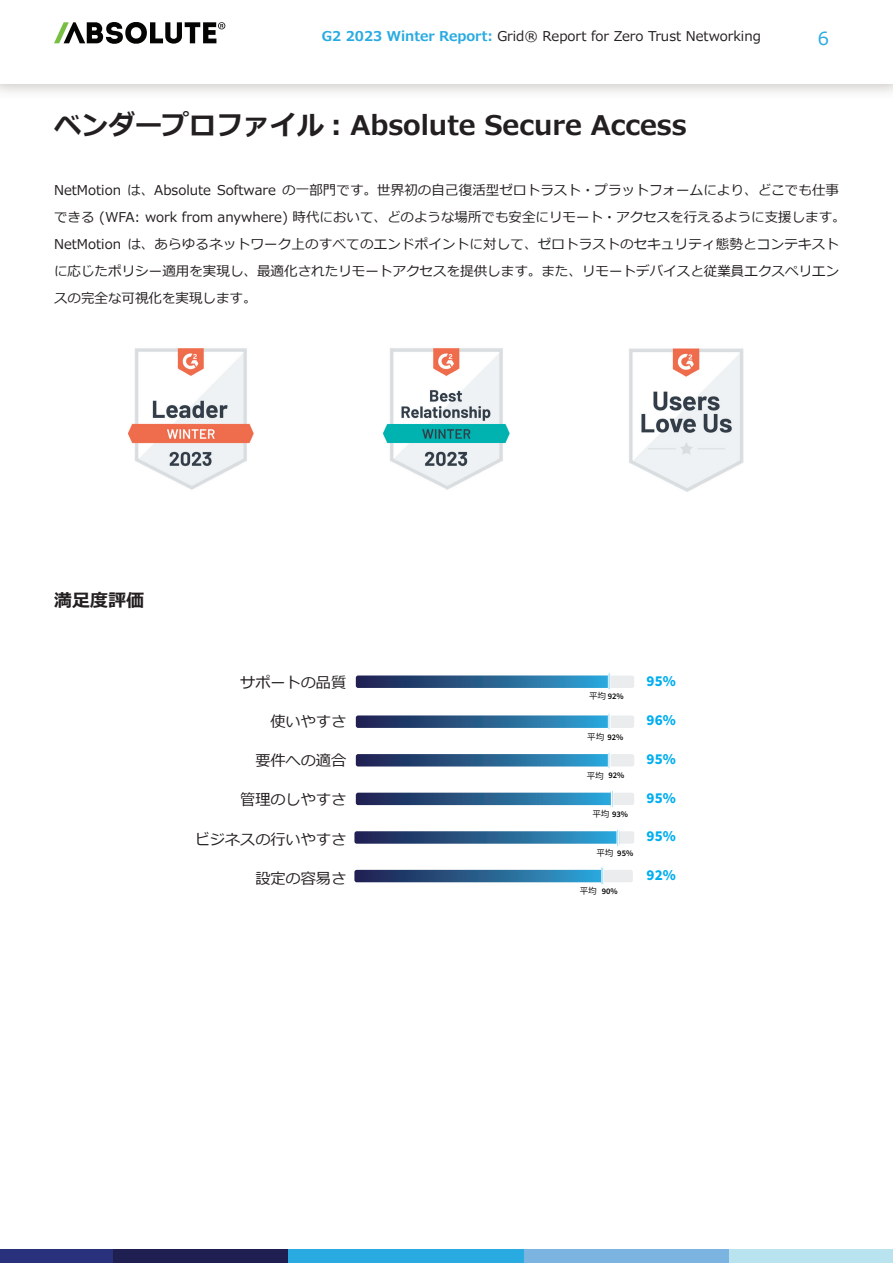
<style>
.page{position:relative;width:893px;height:1263px;background:#fff}
.page>*{position:absolute;margin:0;border:0;box-sizing:border-box;transform-origin:0 0}
.t1{font:700 27px "Meiryo";color:#231f20}
.t2{font:700 18px "Meiryo";color:#231f20}
.t3{font:18px "Meiryo";color:#29abe2}
.t4{font:15.15px "Meiryo";color:#231f20}
.t5{font:700 15.15px "Source Sans Pro";color:#00aeef}
.t6{font:13.5px/27px "Meiryo";letter-spacing:.005em;color:#231f20}
.t7{font:600 8.55px "Source Sans Pro";color:#000}
.t8{font:8.55px "Koz Go Pr 6 N";color:#000}
.s1{font-weight:700;color:#29abe2}
.s2{font-family:"Koz Go Pr 6 N";font-weight:400}
</style>
<div class="page">
<svg style="left:54px;top:22px;width:171px;height:22px"></svg>
<div style="left:0;top:1249px;width:122px;height:14px;background:#29317d"></div>
<div style="left:113px;top:1249px;width:176px;height:14px;background:#201f52"></div>
<div style="left:289px;top:1249px;width:239px;height:14px;background:#29abe2"></div>
<div style="left:524px;top:1249px;width:206px;height:14px;background:#7bb4e1"></div>
<div style="left:730px;top:1249px;width:163px;height:14px;background:#b8e3ef"></div>
<img style="left:383px;top:348px;width:127px;height:142px">
<img style="left:629px;top:348px;width:115px;height:144px">
<div style="left:356px;top:793px;width:278px;height:12px;background:#ebecee;border-radius:2px"></div>
<div style="left:356px;top:754px;width:278px;height:12px;background:#ebecee;border-radius:2px"></div>
<div style="left:356px;top:715px;width:278px;height:13px;background:#ebecee;border-radius:2px"></div>
<div style="left:356px;top:675px;width:278px;height:13px;background:#ebecee;border-radius:2px"></div>
<div style="left:356px;top:831px;width:278px;height:13px;background:#ebecee;border-radius:2px"></div>
<div style="left:354px;top:870px;width:279px;height:12px;background:#ebecee;border-radius:2px"></div>
<svg style="left:356px;top:672px;width:255px;height:19px"></svg>
<svg style="left:356px;top:713px;width:255px;height:17px"></svg>
<svg style="left:356px;top:752px;width:255px;height:17px"></svg>
<svg style="left:356px;top:791px;width:257px;height:17px"></svg>
<svg style="left:354px;top:829px;width:266px;height:17px"></svg>
<svg style="left:354px;top:869px;width:247px;height:14px;background:#40729b"></svg>
<div style="left:601px;top:866px;width:3px;height:19px;border:1px solid #fff"></div>
<img style="left:128px;top:348px;width:126px;height:142px">
<p class="t6" style="left:322px;top:23px;width:441px"><span class="s1">G2 2023 Winter Report:</span> Grid® Report for Zero Trust Networking</p>
<h1 class="t1" style="left:54px;top:106px;width:634px">ベンダープロファイル : Absolute Secure Access</h1>
<h2 class="t3" style="left:818px;top:25px;width:13px">6</h2>
<p class="t6" style="left:54px;top:178px;width:793px">NetMotion は、Absolute Software の一部門です。世界初の自己復活型ゼロトラスト・プラットフォームにより、どこでも仕事できる (WFA: work from anywhere) 時代において、どのような場所でも安全にリモート・アクセスを行えるように支援します。NetMotion は、あらゆるネットワーク上のすべてのエンドポイントに対して、ゼロトラストのセキュリティ態勢とコンテキストに応じたポリシー適用を実現し、最適化されたリモートアクセスを提供します。また、リモートデバイスと従業員エクスペリエンスの完全な可視化を実現します。</p>
<h2 class="t2" style="left:54px;top:588px;width:91px">満足度評価</h2>
<p class="t4" style="left:240px;top:671px;width:108px">サポートの品質</p>
<p class="t4" style="left:270px;top:711px;width:77px">使いやすさ</p>
<p class="t4" style="left:255px;top:750px;width:92px">要件への適合</p>
<p class="t4" style="left:240px;top:789px;width:108px">管理のしやすさ</p>
<p class="t4" style="left:195px;top:829px;width:153px">ビジネスの行いやすさ</p>
<p class="t4" style="left:255px;top:868px;width:92px">設定の容易さ</p>
<p class="t7" style="left:589px;top:691px;width:36px"><span class="s2">平均</span> 92%</p>
<p class="t7" style="left:587px;top:731px;width:38px"><span class="s2">平均</span> 92%</p>
<p class="t7" style="left:608px;top:770px;width:17px">92%</p>
<p class="t7" style="left:592px;top:809px;width:37px"><span class="s2">平均</span> 93%</p>
<p class="t7" style="left:617px;top:847px;width:17px">95%</p>
<p class="t7" style="left:602px;top:885px;width:17px">90%</p>
<p class="t8" style="left:587px;top:770px;width:18px">平均</p>
<p class="t8" style="left:596px;top:848px;width:18px">平均</p>
<p class="t8" style="left:580px;top:886px;width:18px">平均</p>
<p class="t5" style="left:647px;top:671px;width:31px">95%</p>
<p class="t5" style="left:647px;top:710px;width:31px">96%</p>
<p class="t5" style="left:647px;top:748px;width:31px">95%</p>
<p class="t5" style="left:647px;top:787px;width:31px">95%</p>
<p class="t5" style="left:647px;top:826px;width:31px">95%</p>
<p class="t5" style="left:647px;top:865px;width:31px">92%</p>
</div>
